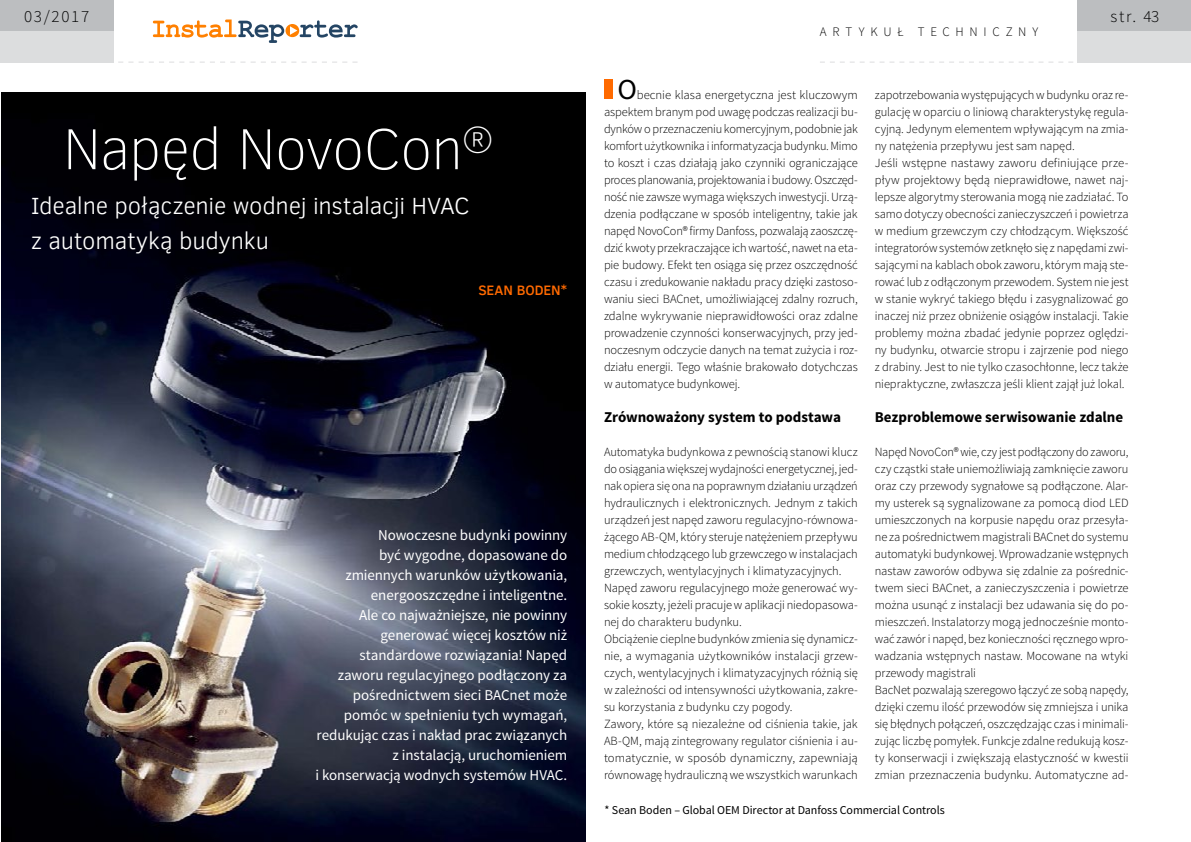
<style>
.page{position:relative;width:1191px;height:842px;background:#fff}
.page>*{position:absolute;margin:0;border:0;box-sizing:border-box;transform-origin:0 0}
.t1{font:100 59px "Clear Sans";letter-spacing:-.025em;color:#fff}
.t2{font:29px "Source Sans Pro";color:#000}
.t3{font:300 24px/35px "Clear Sans";letter-spacing:-.01em;color:#fff}
.t4{font:300 17px "Source Sans Pro";letter-spacing:.1em;color:#000}
.t5{font:15px/20px "Source Sans Pro";letter-spacing:-.005em;color:#fff;text-align:right}
.t6{font:700 15px "Source Sans Pro";letter-spacing:-.005em;color:#000}
.t7{font:500 14px "Clear Sans";letter-spacing:-.005em;color:#ff6a00}
.t8{font:300 13px "Source Sans Pro";letter-spacing:.44em;color:#000}
.t9{font:300 12.5px/17px "Source Sans Pro";letter-spacing:-.01em;color:#000}
.t10{font:12px "Source Sans Pro";letter-spacing:-.005em;color:#000}
</style>
<div class="page">
<div style="left:1077px;top:0;width:114px;height:31px;background:#bcbec0"></div>
<div style="left:1077px;top:31px;width:114px;height:31px;background:#dcddde"></div>
<svg style="left:153px;top:20px;width:204px;height:23px"></svg>
<div style="left:0;top:0;width:113px;height:31px;background:#bcbec0"></div>
<div style="left:0;top:31px;width:113px;height:31px;background:#dcddde"></div>
<svg style="left:108px;top:62px;width:249px;height:1px"></svg>
<svg style="left:820px;top:62px;width:263px;height:1px"></svg>
<img style="left:1px;top:93px;width:584px;height:749px">
<div style="left:604px;top:79px;width:8px;height:20px;background:#ff6a00"></div>
<h3 class="t4" style="left:24px;top:6px;width:67px">03/2017</h3>
<h3 class="t4" style="left:1110px;top:6px;width:50px">str. 43</h3>
<p class="t8" style="left:820px;top:24px;width:220px">artykuł techniczny</p>
<h1 class="t1" style="left:62px;top:110px;width:433px">Napęd NovoCon<sup>®</sup></h1>
<h3 class="t3" style="left:31px;top:188px;width:440px">Idealne połączenie wodnej instalacji HVAC z automatyką budynku</h3>
<p class="t7" style="left:478px;top:280px;width:90px">SEAN BODEN*</p>
<p class="t5" style="left:315px;top:525px;width:253px">Nowoczesne budynki powinny<br>być wygodne, dopasowane do zmiennych warunków użytkowania, energooszczędne i inteligentne.<br>Ale co najważniejsze, nie powinny generować więcej kosztów niż standardowe rozwiązania! Napęd zaworu regulacyjnego podłączony za pośrednictwem sieci BACnet może pomóc w spełnieniu tych wymagań, redukując czas i nakład prac związanych z instalacją, uruchomieniem<br>i konserwacją wodnych systemów HVAC.</p>
<h2 class="t2" style="left:617px;top:72px;width:21px">O</h2>
<p class="t9" style="left:604px;top:87px;width:255px;text-align:justify;text-indent:33px">becnie klasa energetyczna jest kluczowym aspektem branym pod uwagę podczas realizacji bu&shy;dynków o przeznaczeniu komercyjnym, podobnie jak komfort użytkownika i informatyzacja budynku. Mimo to koszt i czas działają jako czynniki ograniczające proces planowania, projektowania i budowy. Oszczęd&shy;ność nie zawsze wymaga większych inwestycji. Urzą&shy;dzenia podłączane w sposób inteligentny, takie jak napęd NovoCon® firmy Danfoss, pozwalają zaoszczę&shy;dzić kwoty przekraczające ich wartość, nawet na eta&shy;pie budowy. Efekt ten osiąga się przez oszczędność czasu i zredukowanie nakładu pracy dzięki zastoso&shy;waniu sieci BACnet, umożliwiającej zdalny rozruch, zdalne wykrywanie nieprawidłowości oraz zdalne prowadzenie czynności konserwacyjnych, przy jed&shy;noczesnym odczycie danych na temat zużycia i roz&shy;działu energii. Tego właśnie brakowało dotychczas w automatyce budynkowej.</p>
<p class="t6" style="left:604px;top:408px;width:238px">Zrównoważony system to podstawa</p>
<p class="t9" style="left:604px;top:444px;width:255px">Automatyka budynkowa z pewnością stanowi klucz do osiągania większej wydajności energetycznej, jed&shy;nak opiera się ona na poprawnym działaniu urządzeń hydraulicznych i elektronicznych. Jednym z takich urządzeń jest napęd zaworu regulacyjno-równowa&shy;żącego AB-QM, który steruje natężeniem przepływu medium chłodzącego lub grzewczego w instalacjach grzewczych, wentylacyjnych i klimatyzacyjnych.<br>Napęd zaworu regulacyjnego może generować wy&shy;sokie koszty, jeżeli pracuje w aplikacji niedopasowa&shy;nej do charakteru budynku.<br>Obciążenie cieplne budynków zmienia się dynamicz&shy;nie, a wymagania użytkowników instalacji grzew&shy;czych, wentylacyjnych i klimatyzacyjnych różnią się w zależności od intensywności użytkowania, zakre&shy;su korzystania z budynku czy pogody.<br>Zawory, które są niezależne od ciśnienia takie, jak AB-QM, mają zintegrowany regulator ciśnienia i au&shy;tomatycznie, w sposób dynamiczny, zapewniają równowagę hydrauliczną we wszystkich warunkach</p>
<p class="t9" style="left:874px;top:87px;width:255px">zapotrzebowania występujących w budynku oraz re&shy;gulację w oparciu o liniową charakterystykę regula&shy;cyjną. Jedynym elementem wpływającym na zmia&shy;ny natężenia przepływu jest sam napęd.<br>Jeśli wstępne nastawy zaworu definiujące prze&shy;pływ projektowy będą nieprawidłowe, nawet naj&shy;lepsze algorytmy sterowania mogą nie zadziałać. To samo dotyczy obecności zanieczyszczeń i powietrza w medium grzewczym czy chłodzącym. Większość integratorów systemów zetknęło się z napędami zwi&shy;sającymi na kablach obok zaworu, którym mają ste&shy;rować lub z odłączonym przewodem. System nie jest w stanie wykryć takiego błędu i zasygnalizować go inaczej niż przez obniżenie osiągów instalacji. Takie problemy można zbadać jedynie poprzez oględzi&shy;ny budynku, otwarcie stropu i zajrzenie pod niego z drabiny. Jest to nie tylko czasochłonne, lecz także niepraktyczne, zwłaszcza jeśli klient zajął już lokal.</p>
<p class="t6" style="left:874px;top:408px;width:250px">Bezproblemowe serwisowanie zdalne</p>
<p class="t9" style="left:874px;top:444px;width:255px">Napęd NovoCon® wie, czy jest podłączony do zaworu, czy cząstki stałe uniemożliwiają zamknięcie zaworu oraz czy przewody sygnałowe są podłączone. Alar&shy;my usterek są sygnalizowane za pomocą diod LED umieszczonych na korpusie napędu oraz przesyła&shy;ne za pośrednictwem magistrali BACnet do systemu automatyki budynkowej. Wprowadzanie wstępnych nastaw zaworów odbywa się zdalnie za pośrednic&shy;twem sieci BACnet, a zanieczyszczenia i powietrze można usunąć z instalacji bez udawania się do po&shy;mieszczeń. Instalatorzy mogą jednocześnie monto&shy;wać zawór i napęd, bez konieczności ręcznego wpro&shy;wadzania wstępnych nastaw. Mocowane na wtyki przewody magistrali<br>BacNet pozwalają szeregowo łączyć ze sobą napędy, dzięki czemu ilość przewodów się zmniejsza i unika się błędnych połączeń, oszczędzając czas i minimali&shy;zując liczbę pomyłek. Funkcje zdalne redukują kosz&shy;ty konserwacji i zwiększają elastyczność w kwestii zmian przeznaczenia budynku. Automatyczne ad-</p>
<p class="t10" style="left:604px;top:802px;width:342px">* Sean Boden – Global OEM Director at Danfoss Commercial Controls</p>
</div>
